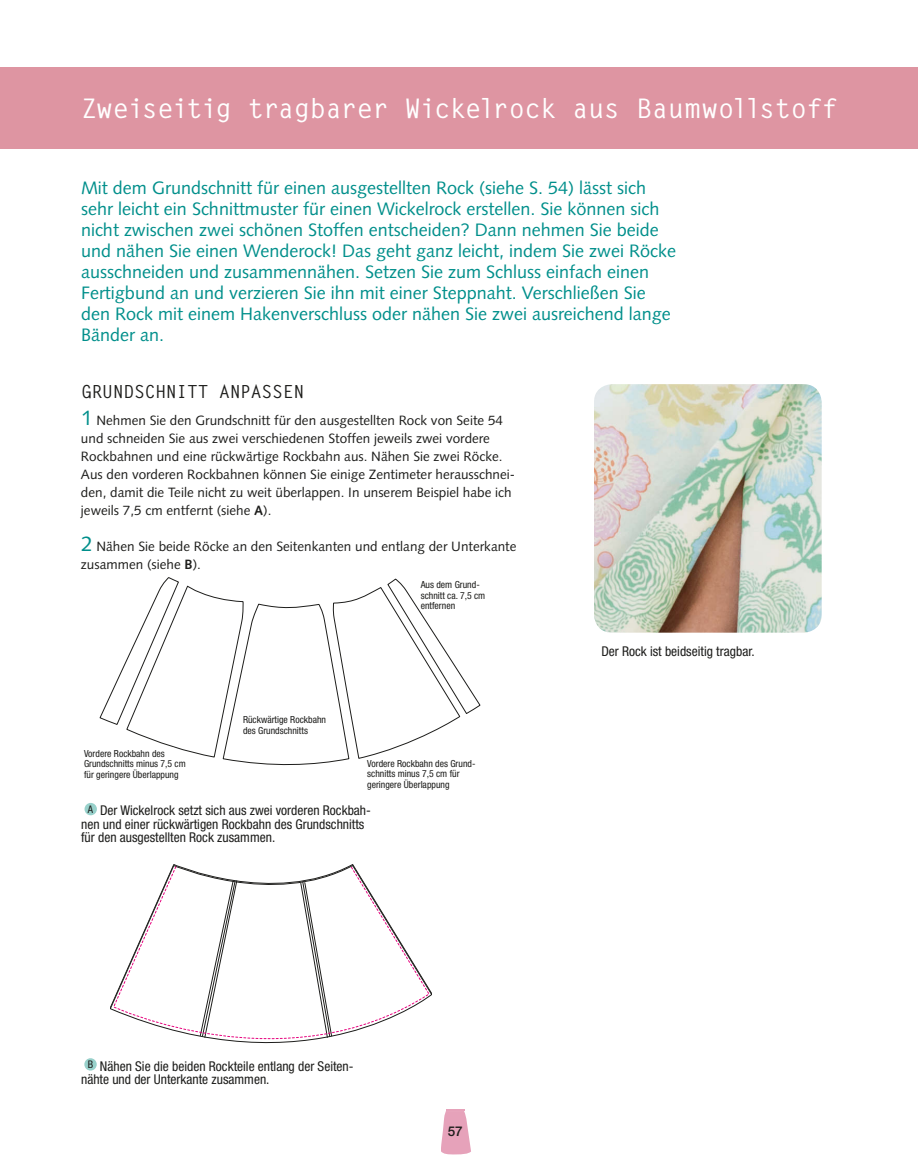
<style>
.page{position:relative;width:918px;height:1175px;background:#fff}
.page>*{position:absolute;margin:0;border:0;box-sizing:border-box;transform-origin:0 0}
.t1{font:700 27px "Letter Gothic Std";letter-spacing:-.025em;color:#fff}
.t2{font:18px/21px "Syntax";color:#008f8b}
.t3{font:700 18px "Letter Gothic Std";letter-spacing:-.01em;color:#1d1d1b}
.t4{font:13.5px/18px "Syntax";color:#1d1d1b}
.t5{font:condensed 13.5px/13.5px "Helvetica Neue";color:#1d1d1b}
.t6{font:500 13.5px "Helvetica Neue";color:#1d1d1b}
.t7{font:condensed 9.75px/10.5px "Helvetica Neue";color:#1d1d1b}
.t8{font:8.1px/9.8px "Myriad Pro";color:#1d1d1b}
.s1{font-size:21px;color:#008f8b}
.s2{font-weight:700}
</style>
<div class="page">
<svg style="left:441px;top:1109px;width:30px;height:45px"></svg>
<div style="left:0;top:68px;width:918px;height:80px;background:#de95a2"></div>
<img style="left:594px;top:384px;width:228px;height:248px">
<div style="left:85px;top:803px;width:12px;height:12px;background:#98d1cb;border-radius:50%"></div>
<div style="left:84px;top:1058px;width:13px;height:12px;background:#98d1cb;border-radius:50%"></div>
<svg style="left:113px;top:865px;width:317px;height:179px"></svg>
<svg style="left:99px;top:577px;width:382px;height:189px"></svg>
<h1 class="t1" style="left:81px;top:91px;width:759px">Zweiseitig tragbarer Wickelrock aus Baumwollstoff</h1>
<p class="t2" style="left:81px;top:177px;width:597px">Mit dem Grundschnitt für einen ausgestellten Rock (siehe S. 54) lässt sich sehr leicht ein Schnittmuster für einen Wickelrock erstellen. Sie können sich nicht zwischen zwei schönen Stoffen entscheiden? Dann nehmen Sie beide und nähen Sie einen Wenderock! Das geht ganz leicht, indem Sie zwei Röcke ausschneiden und zusammennähen. Setzen Sie zum Schluss einfach einen Fertigbund an und verzieren Sie ihn mit einer Steppnaht. Verschließen Sie den Rock mit einem Hakenverschluss oder nähen Sie zwei ausreichend lange Bänder an.</p>
<p class="t3" style="left:81px;top:380px;width:225px">GRUNDSCHNITT ANPASSEN</p>
<p class="t4" style="left:81px;top:411px;width:436px"><span class="s1">1</span> Nehmen Sie den Grundschnitt für den ausgestellten Rock von Seite 54 und schneiden Sie aus zwei verschiedenen Stoffen jeweils zwei vordere Rockbahnen und eine rückwärtige Rockbahn aus. Nähen Sie zwei Röcke.<br>Aus den vorderen Rockbahnen können Sie einige Zentimeter herausschnei&shy;den, damit die Teile nicht zu weit überlappen. In unserem Beispiel habe ich jeweils 7,5 cm entfernt (siehe <span class="s2">A</span>).</p>
<p class="t4" style="left:81px;top:537px;width:437px"><span class="s1">2</span> Nähen Sie beide Röcke an den Seitenkanten und entlang der Unterkante zusammen (siehe <span class="s2">B</span>).</p>
<p class="t7" style="left:84px;top:747px;width:103px">Vordere Rockbahn des<br>Grundschnitts minus 7,5 cm für geringere Überlappung</p>
<p class="t8" style="left:94px;top:749px;width:90px">A-line Front Pattern minus<br>3 inches on side for less overlap</p>
<p class="t7" style="left:421px;top:579px;width:66px">Aus dem Grund&shy;schnitt ca. 7,5 cm entfernen</p>
<p class="t8" style="left:421px;top:588px;width:56px">Discard 3 inches of front</p>
<p class="t7" style="left:243px;top:714px;width:85px">Rückwärtige Rockbahn des Grundschnitts</p>
<p class="t8" style="left:251px;top:716px;width:65px">A-line Back Pattern</p>
<p class="t7" style="left:367px;top:757px;width:110px">Vordere Rockbahn des Grund&shy;schnitts minus 7,5 cm für geringere Überlappung</p>
<p class="t8" style="left:369px;top:758px;width:90px">A-line Front Pattern minus<br>3 inches on side for less overlap</p>
<p class="t5" style="left:81px;top:803px;width:291px;text-indent:7px"><sup>A</sup> Der Wickelrock setzt sich aus zwei vorderen Rockbah&shy;nen und einer rückwärtigen Rockbahn des Grundschnitts für den ausgestellten Rock zusammen.</p>
<p class="t5" style="left:81px;top:1059px;width:274px;text-indent:7px"><sup>B</sup> Nähen Sie die beiden Rockteile entlang der Seiten&shy;nähte und der Unterkante zusammen.</p>
<p class="t6" style="left:448px;top:1123px;width:17px">57</p>
<p class="t5" style="left:601px;top:644px;width:155px">Der Rock ist beidseitig tragbar.</p>
</div>
